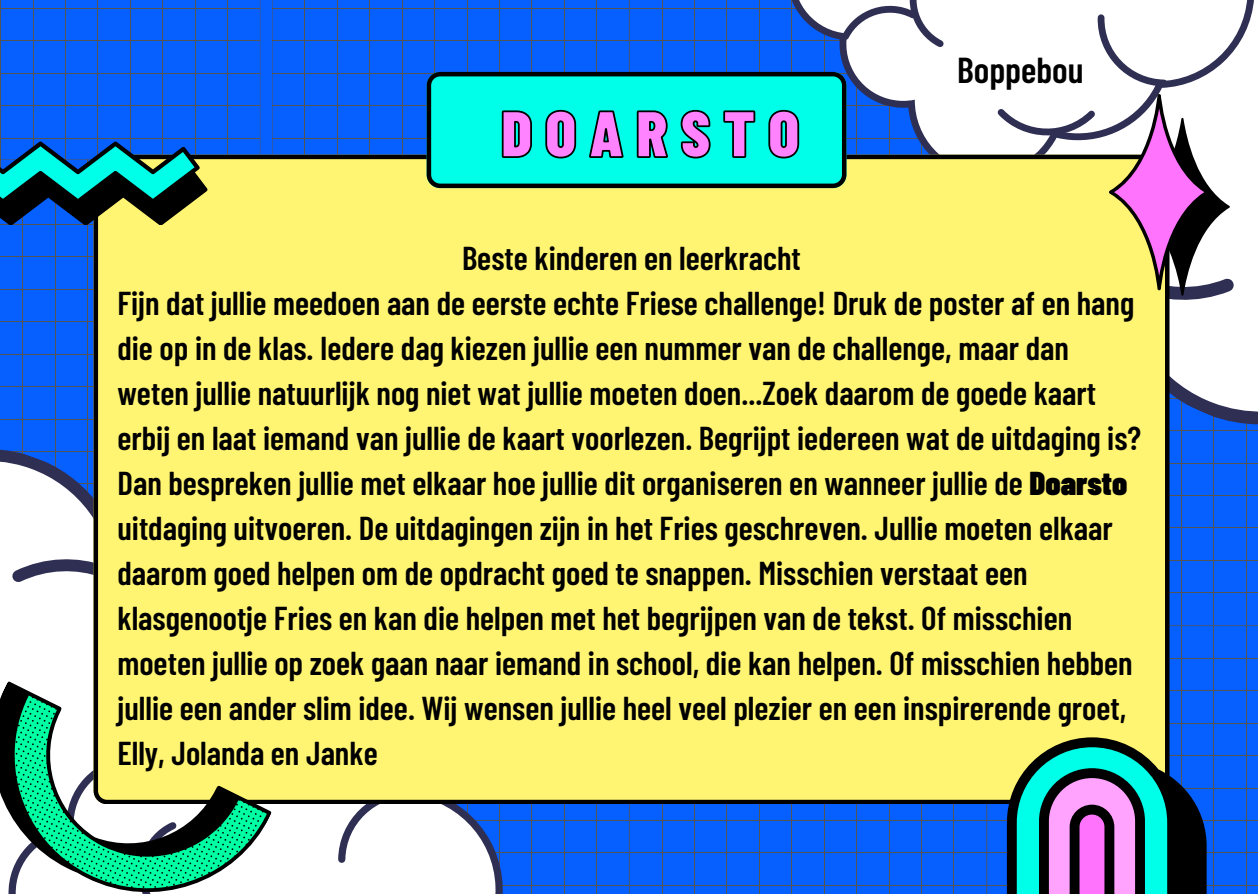
<style>
.page{position:relative;width:1258px;height:894px;background:#fff}
.page>*{position:absolute;margin:0;border:0;box-sizing:border-box;transform-origin:0 0}
.t1{font:900 65.4px "Barlow Condensed";letter-spacing:.19em;color:#ff82fe}
.t2{font:600 36px "Barlow Condensed";color:#000}
.t3{font:600 33px/45px "Barlow Condensed";color:#000}
.s1{font-weight:900}
</style>
<div class="page">
<div style="left:0;top:225px;width:94px;height:169px;background:#065fff"></div>
<hr style="left:0;top:386px;width:217px;height:1px;background:#545454">
<hr style="left:0;top:354px;width:217px;height:1px;background:#545454">
<hr style="left:0;top:321px;width:217px;height:1px;background:#545454">
<hr style="left:0;top:289px;width:217px;height:1px;background:#545454">
<hr style="left:0;top:256px;width:217px;height:1px;background:#545454">
<hr style="left:88px;top:159px;width:1px;height:357px;background:#545454">
<hr style="left:55px;top:159px;width:1px;height:357px;background:#545454">
<hr style="left:23px;top:159px;width:1px;height:357px;background:#545454">
<div style="left:272px;top:0;width:357px;height:155px;background:#065fff"></div>
<hr style="left:272px;top:138px;width:357px;height:1px;background:#545454">
<hr style="left:272px;top:105px;width:357px;height:1px;background:#545454">
<hr style="left:272px;top:73px;width:357px;height:1px;background:#545454">
<hr style="left:272px;top:40px;width:357px;height:1px;background:#545454">
<hr style="left:272px;top:8px;width:357px;height:1px;background:#545454">
<hr style="left:596px;top:0;width:1px;height:268px;background:#545454">
<hr style="left:564px;top:0;width:1px;height:268px;background:#545454">
<hr style="left:532px;top:0;width:1px;height:268px;background:#545454">
<hr style="left:499px;top:0;width:1px;height:268px;background:#545454">
<hr style="left:467px;top:0;width:1px;height:268px;background:#545454">
<hr style="left:434px;top:0;width:1px;height:268px;background:#545454">
<hr style="left:402px;top:0;width:1px;height:268px;background:#545454">
<hr style="left:369px;top:0;width:1px;height:268px;background:#545454">
<hr style="left:337px;top:0;width:1px;height:268px;background:#545454">
<hr style="left:305px;top:0;width:1px;height:268px;background:#545454">
<div style="left:509px;top:804px;width:120px;height:89px;background:#065fff"></div>
<hr style="left:272px;top:884px;width:357px;height:1px;background:#545454">
<hr style="left:272px;top:852px;width:357px;height:1px;background:#545454">
<hr style="left:272px;top:820px;width:357px;height:1px;background:#545454">
<hr style="left:596px;top:625px;width:1px;height:268px;background:#545454">
<hr style="left:564px;top:625px;width:1px;height:268px;background:#545454">
<hr style="left:532px;top:625px;width:1px;height:268px;background:#545454">
<div style="left:629px;top:0;width:111px;height:72px;background:#065fff"></div>
<hr style="left:630px;top:40px;width:356px;height:1px;background:#545454">
<hr style="left:630px;top:8px;width:356px;height:1px;background:#545454">
<hr style="left:727px;top:0;width:1px;height:268px;background:#545454">
<hr style="left:694px;top:0;width:1px;height:268px;background:#545454">
<hr style="left:662px;top:0;width:1px;height:268px;background:#545454">
<div style="left:629px;top:804px;width:357px;height:89px;background:#065fff"></div>
<hr style="left:630px;top:884px;width:356px;height:1px;background:#545454">
<hr style="left:630px;top:852px;width:356px;height:1px;background:#545454">
<hr style="left:630px;top:820px;width:356px;height:1px;background:#545454">
<hr style="left:954px;top:625px;width:1px;height:268px;background:#545454">
<hr style="left:921px;top:625px;width:1px;height:268px;background:#545454">
<hr style="left:889px;top:625px;width:1px;height:268px;background:#545454">
<hr style="left:856px;top:625px;width:1px;height:268px;background:#545454">
<hr style="left:824px;top:625px;width:1px;height:268px;background:#545454">
<hr style="left:791px;top:625px;width:1px;height:268px;background:#545454">
<hr style="left:759px;top:625px;width:1px;height:268px;background:#545454">
<hr style="left:727px;top:625px;width:1px;height:268px;background:#545454">
<hr style="left:694px;top:625px;width:1px;height:268px;background:#545454">
<hr style="left:662px;top:625px;width:1px;height:268px;background:#545454">
<div style="left:1169px;top:512px;width:89px;height:113px;background:#065fff"></div>
<hr style="left:987px;top:592px;width:271px;height:1px;background:#545454">
<hr style="left:987px;top:560px;width:271px;height:1px;background:#545454">
<hr style="left:987px;top:527px;width:271px;height:1px;background:#545454">
<hr style="left:1246px;top:268px;width:1px;height:357px;background:#545454">
<hr style="left:1213px;top:268px;width:1px;height:357px;background:#545454">
<hr style="left:1181px;top:268px;width:1px;height:357px;background:#545454">
<div style="left:986px;top:625px;width:272px;height:268px;background:#065fff"></div>
<hr style="left:987px;top:884px;width:271px;height:1px;background:#545454">
<hr style="left:987px;top:852px;width:271px;height:1px;background:#545454">
<hr style="left:987px;top:820px;width:271px;height:1px;background:#545454">
<hr style="left:987px;top:787px;width:271px;height:1px;background:#545454">
<hr style="left:987px;top:755px;width:271px;height:1px;background:#545454">
<hr style="left:987px;top:722px;width:271px;height:1px;background:#545454">
<hr style="left:987px;top:690px;width:271px;height:1px;background:#545454">
<hr style="left:987px;top:657px;width:271px;height:1px;background:#545454">
<hr style="left:1246px;top:625px;width:1px;height:268px;background:#545454">
<hr style="left:1213px;top:625px;width:1px;height:268px;background:#545454">
<hr style="left:1181px;top:625px;width:1px;height:268px;background:#545454">
<svg style="left:0;top:394px;width:94px;height:277px"></svg>
<svg style="left:0;top:529px;width:94px;height:121px"></svg>
<svg style="left:740px;top:0;width:518px;height:512px;fill:#065fff"></svg>
<svg style="left:418px;top:804px;width:91px;height:89px"></svg>
<svg style="left:93px;top:671px;width:325px;height:214px"></svg>
<svg style="left:783px;top:0;width:475px;height:184px"></svg>
<div style="left:94px;top:155px;width:1075px;height:648px;background:#fff572"></div>
<svg style="left:427px;top:72px;width:409px;height:116px;background:#00d9c5"></svg>
<svg style="left:836px;top:0;width:415px;height:335px"></svg>
<svg style="left:0;top:680px;width:272px;height:213px"></svg>
<svg style="left:1007px;top:737px;width:199px;height:156px;background:#507a8d"></svg>
<svg style="left:0;top:0;width:260px;height:225px;background:#1f6cc8"></svg>
<svg style="left:501px;top:102px;width:299px;height:67px;background:#00e2cd"></svg>
<p class="t1" style="left:501px;top:92px;width:300px">DOARSTO</p>
<p class="t2" style="left:957px;top:47px;width:128px">Boppebou</p>
<p class="t3" style="left:462px;top:234px;width:340px">Beste kinderen en leerkracht</p>
<p class="t3" style="left:117px;top:279px;width:1025px">Fijn dat jullie meedoen aan de eerste echte Friese challenge! Druk de poster af en hang die op in de klas. Iedere dag kiezen jullie een nummer van de challenge, maar dan weten jullie natuurlijk nog niet wat jullie moeten doen...Zoek daarom de goede kaart erbij en laat iemand van jullie de kaart voorlezen. Begrijpt iedereen wat de uitdaging is?<br>Dan bespreken jullie met elkaar hoe jullie dit organiseren en wanneer jullie de <span class="s1">Doarsto </span>uitdaging uitvoeren. De uitdagingen zijn in het Fries geschreven. Jullie moeten elkaar daarom goed helpen om de opdracht goed te snappen. Misschien verstaat een klasgenootje Fries en kan die helpen met het begrijpen van de tekst. Of misschien moeten jullie op zoek gaan naar iemand in school, die kan helpen. Of misschien hebben jullie een ander slim idee. Wij wensen jullie heel veel plezier en een inspirerende groet,</p>
<p class="t3" style="left:117px;top:729px;width:262px">Elly, Jolanda en Janke</p>
</div>
